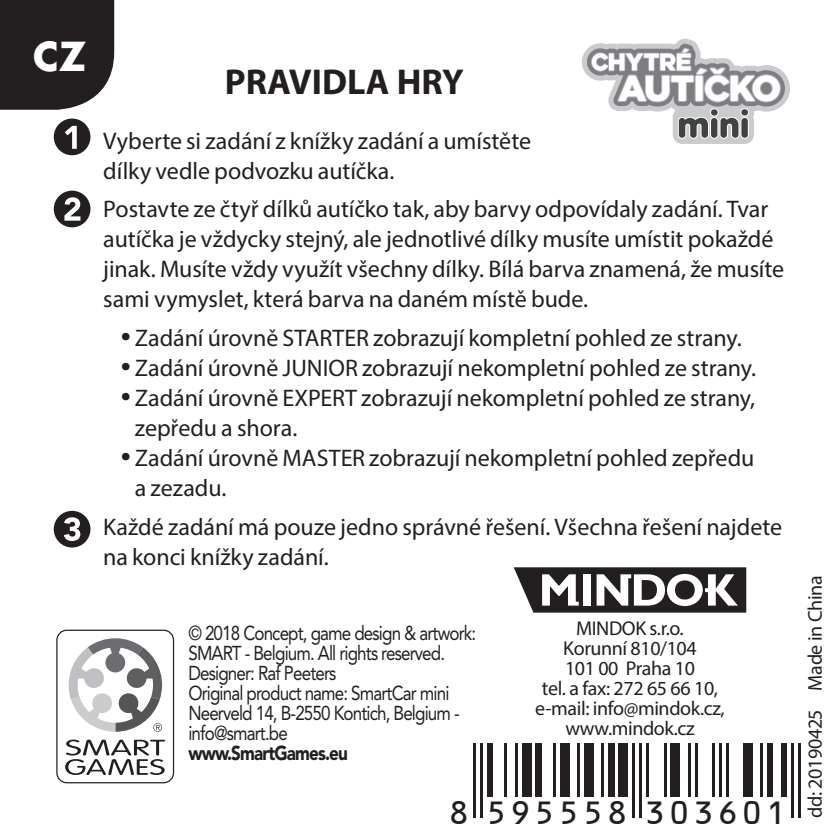
<style>
.page{position:relative;width:840px;height:840px;background:#fff}
.page>*{position:absolute;margin:0;border:0;box-sizing:border-box;transform-origin:0 0}
.t1{font:700 38.8px "Futura Std";color:#fff}
.t2{font:36px "OCRB10 Pitch BT";letter-spacing:.07em;color:#231f20}
.t3{font:700 36px "Myriad Pro";color:#231f20}
.t4{font:24px/30px "Myriad Pro";color:#231f20}
.t5{font:20px/20px "Avenir LT Std";letter-spacing:-.05em;color:#231f20;scale:.85 1}
.t6{font:20px/20px "Myriad Pro";letter-spacing:-.02em;color:#231f20;text-align:center}
.t7{font:900 20px "Avenir LT Std";letter-spacing:-.05em;color:#231f20;scale:.85 1}
.s1{font-size:36px}
</style>
<div class="page">
<svg style="left:582px;top:39px;width:208px;height:105px"></svg>
<div style="left:741px;top:118px;width:6px;height:20px;background:#414243;border-radius:3px"></div>
<div style="left:741px;top:109px;width:7px;height:6px;background:#414243;border-radius:3px"></div>
<div style="left:56px;top:629px;width:118px;height:154px;border:1px solid #231f20;border-radius:10px"></div>
<svg style="left:65px;top:739px;width:100px;height:36px"></svg>
<svg style="left:69px;top:638px;width:93px;height:93px"></svg>
<div style="left:53px;top:118px;width:38px;height:37px;background:#231f20;border-radius:50%"></div>
<svg style="left:65px;top:126px;width:12px;height:23px"></svg>
<div style="left:53px;top:190px;width:38px;height:38px;background:#231f20;border-radius:50%"></div>
<svg style="left:64px;top:197px;width:16px;height:24px"></svg>
<div style="left:53px;top:510px;width:38px;height:38px;background:#231f20;border-radius:50%"></div>
<svg style="left:64px;top:517px;width:16px;height:24px"></svg>
<hr style="left:473px;top:743px;width:3px;height:75px;background:#231f20">
<hr style="left:480px;top:743px;width:3px;height:75px;background:#231f20">
<div style="left:487px;top:743px;width:6px;height:54px;background:#231f20"></div>
<hr style="left:504px;top:743px;width:3px;height:54px;background:#231f20">
<hr style="left:515px;top:743px;width:2px;height:54px;background:#231f20">
<div style="left:522px;top:743px;width:9px;height:54px;background:#231f20"></div>
<div style="left:535px;top:743px;width:7px;height:54px;background:#231f20"></div>
<hr style="left:553px;top:743px;width:2px;height:54px;background:#231f20">
<div style="left:560px;top:743px;width:9px;height:54px;background:#231f20"></div>
<hr style="left:577px;top:743px;width:2px;height:54px;background:#231f20">
<div style="left:584px;top:743px;width:9px;height:54px;background:#231f20"></div>
<hr style="left:601px;top:743px;width:3px;height:54px;background:#231f20">
<div style="left:608px;top:743px;width:6px;height:54px;background:#231f20"></div>
<div style="left:618px;top:743px;width:10px;height:54px;background:#231f20"></div>
<hr style="left:632px;top:743px;width:3px;height:75px;background:#231f20">
<hr style="left:639px;top:743px;width:3px;height:75px;background:#231f20">
<hr style="left:646px;top:743px;width:3px;height:54px;background:#231f20">
<hr style="left:663px;top:743px;width:3px;height:54px;background:#231f20">
<div style="left:670px;top:743px;width:10px;height:54px;background:#231f20"></div>
<hr style="left:687px;top:743px;width:3px;height:54px;background:#231f20">
<hr style="left:694px;top:743px;width:3px;height:54px;background:#231f20">
<hr style="left:712px;top:743px;width:2px;height:54px;background:#231f20">
<hr style="left:719px;top:743px;width:2px;height:54px;background:#231f20">
<hr style="left:726px;top:743px;width:2px;height:54px;background:#231f20">
<div style="left:743px;top:743px;width:9px;height:54px;background:#231f20"></div>
<hr style="left:760px;top:743px;width:3px;height:54px;background:#231f20">
<div style="left:767px;top:743px;width:6px;height:54px;background:#231f20"></div>
<div style="left:781px;top:743px;width:6px;height:54px;background:#231f20"></div>
<hr style="left:791px;top:743px;width:3px;height:75px;background:#231f20">
<hr style="left:798px;top:743px;width:3px;height:75px;background:#231f20">
<svg style="left:513px;top:567px;width:233px;height:45px"></svg>
<div style="left:0;top:0;width:114px;height:110px;background:#231f20"></div>
<h1 class="t1" style="left:33px;top:31px;width:55px">CZ</h1>
<h2 class="t3" style="left:225px;top:59px;width:240px">PRAVIDLA HRY</h2>
<p class="t4" style="left:103px;top:125px;width:429px">Vyberte si zadání z knížky zadání a umístěte dílky vedle podvozku autíčka.</p>
<p class="t4" style="left:103px;top:194px;width:682px">Postavte ze čtyř dílků autíčko tak, aby barvy odpovídaly zadání. Tvar autíčka je vždycky stejný, ale jednotlivé dílky musíte umístit pokaždé jinak. Musíte vždy využít všechny dílky. Bílá barva znamená, že musíte sami vymyslet, která barva na daném místě bude.</p>
<p class="t4" style="left:121px;top:323px;width:622px"><span class="s1">•</span> Zadání úrovně STARTER zobrazují kompletní pohled ze strany.</p>
<p class="t4" style="left:121px;top:353px;width:636px"><span class="s1">•</span> Zadání úrovně JUNIOR zobrazují nekompletní pohled ze strany.</p>
<p class="t4" style="left:135px;top:383px;width:621px;text-indent:-14px"><span class="s1">•</span> Zadání úrovně EXPERT zobrazují nekompletní pohled ze strany, zepředu a shora.</p>
<p class="t4" style="left:135px;top:443px;width:621px;text-indent:-14px"><span class="s1">•</span> Zadání úrovně MASTER zobrazují nekompletní pohled zepředu a zezadu.</p>
<p class="t4" style="left:103px;top:511px;width:680px">Každé zadání má pouze jedno správné řešení. Všechna řešení najdete na konci knížky zadání.</p>
<p class="t5" style="left:188px;top:623px;width:340px">© 2018 Concept, game design &amp; artwork:<br>SMART - Belgium. All rights reserved.<br>Designer: Raf Peeters<br>Original product name: SmartCar mini<br>Neerveld 14, B-2550 Kontich, Belgium - info@smart.be</p>
<p class="t7" style="left:188px;top:741px;width:189px">www.SmartGames.eu</p>
<p class="t6" style="left:535px;top:617px;width:191px">MINDOK s.r.o.<br>Korunní 810/104<br>101 00 Praha 10<br>tel. a fax: 272 65 66 10, e-mail: info@mindok.cz, www.mindok.cz</p>
<h2 class="t2" style="left:448px;top:797px;width:340px">8 595558 303601</h2>
<p class="t6" style="left:804px;top:818px;width:244px;rotate:-90deg">dd: 20190425 Made in China</p>
</div>
